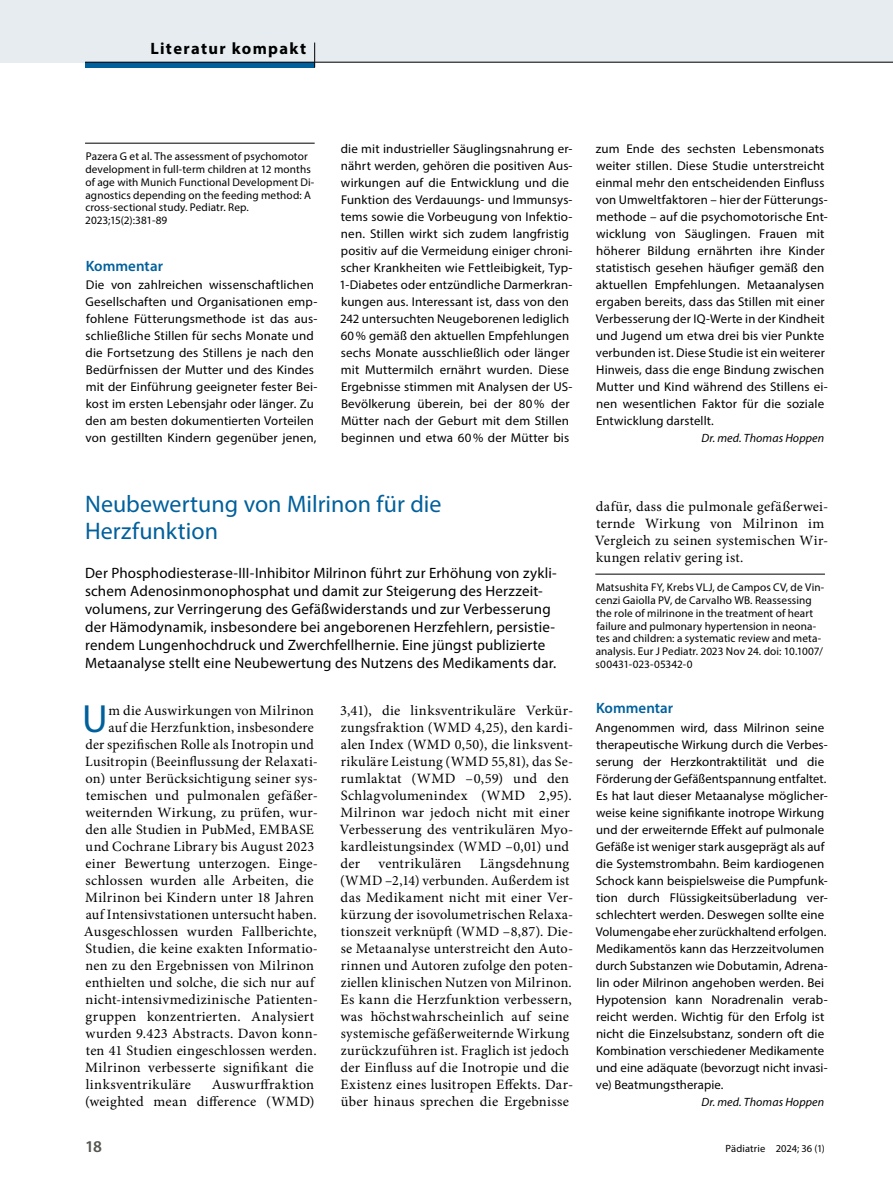
<style>
.page{position:relative;width:893px;height:1187px;background:#fff}
.page>*{position:absolute;margin:0;border:0;box-sizing:border-box;transform-origin:0 0}
.Para_Initial_2{font:39.45px "Myriad Pro";color:#00609c}
.Title_2{font:24px/27px "Myriad Pro";color:#00609c}
.t1{font:700 16.5px "Myriad Pro";letter-spacing:.08em;color:#000}
.t2{font:600 16.5px "Myriad Pro";color:#56554f}
.Trailer_2{font:15px/18px "Myriad Pro";letter-spacing:.01em;color:#000}
.SectionHeading_1_x{font:600 15px "Myriad Pro";color:#00609c}
.Para_Initial_2-2{font:14.25px/17px "Minion Pro";letter-spacing:.02em;color:#000}
.Para_Meldung{font:12.75px/17px "Myriad Pro";letter-spacing:.01em;color:#000}
.Para_Meldung-2{font:italic 12px "Myriad Pro";letter-spacing:.01em;color:#000}
.Source_x{font:11.25px/12.8px "Myriad Pro";letter-spacing:.01em;color:#000}
.t3{font:10.5px "Myriad Pro";letter-spacing:.01em;color:#000}
</style>
<div class="page">
<div style="left:0;top:0;width:892px;height:62px;background:#e6ecf0"></div>
<hr style="left:85px;top:143px;width:230px;height:1px;background:#000">
<hr style="left:595px;top:574px;width:230px;height:1px;background:#000">
<div style="left:85px;top:62px;width:230px;height:5px;background:#00609c"></div>
<hr style="left:85px;top:62px;width:230px;height:1px;background:#000">
<hr style="left:315px;top:62px;width:578px;height:1px;background:#000">
<svg style="left:314px;top:43px;width:1px;height:24px"></svg>
<p class="t1" style="left:150px;top:37px;width:157px">Literatur kompakt</p>
<p class="Source_x" style="left:85px;top:150px;width:231px">Pazera G et al. The assessment of psychomotor development in full-term children at 12 months of age with Munich Functional Development Di&shy;agnostics depending on the feeding method: A cross-sectional study. Pediatr. Rep.<br>2023;15(2):381-89</p>
<p class="SectionHeading_1_x" style="left:86px;top:256px;width:79px">Kommentar</p>
<p class="Para_Meldung" style="left:86px;top:276px;width:233px">Die von zahlreichen wissenschaftlichen Gesellschaften und Organisationen emp&shy;fohlene Fütterungsmethode ist das aus&shy;schließliche Stillen für sechs Monate und die Fortsetzung des Stillens je nach den Bedürfnissen der Mutter und des Kindes mit der Einführung geeigneter fester Bei&shy;kost im ersten Lebensjahr oder länger. Zu den am besten dokumentierten Vorteilen von gestillten Kindern gegenüber jenen,</p>
<p class="Para_Meldung" style="left:339px;top:140px;width:235px">die mit industrieller Säuglingsnahrung er&shy;nährt werden, gehören die positiven Aus&shy;wirkungen auf die Entwicklung und die Funktion des Verdauungs- und Immunsys&shy;tems sowie die Vorbeugung von Infektio&shy;nen. Stillen wirkt sich zudem langfristig positiv auf die Vermeidung einiger chroni&shy;scher Krankheiten wie Fettleibigkeit, Typ-1-Diabetes oder entzündliche Darmerkran&shy;kungen aus. Interessant ist, dass von den 242 untersuchten Neugeborenen lediglich 60% gemäß den aktuellen Empfehlungen sechs Monate ausschließlich oder länger mit Muttermilch ernährt wurden. Diese Ergebnisse stimmen mit Analysen der US-Bevölkerung überein, bei der 80% der Mütter nach der Geburt mit dem Stillen beginnen und etwa 60% der Mütter bis</p>
<p class="Para_Meldung" style="left:596px;top:140px;width:233px">zum Ende des sechsten Lebensmonats weiter stillen. Diese Studie unterstreicht einmal mehr den entscheidenden Einfluss von Umweltfaktoren – hier der Fütterungs&shy;methode – auf die psychomotorische Ent&shy;wicklung von Säuglingen. Frauen mit höherer Bildung ernährten ihre Kinder statistisch gesehen häufiger gemäß den aktuellen Empfehlungen. Metaanalysen ergaben bereits, dass das Stillen mit einer Verbesserung der IQ-Werte in der Kindheit und Jugend um etwa drei bis vier Punkte verbunden ist. Diese Studie ist ein weiterer Hinweis, dass die enge Bindung zwischen Mutter und Kind während des Stillens ei&shy;nen wesentlichen Faktor für die soziale Entwicklung darstellt.</p>
<p class="Para_Meldung-2" style="left:701px;top:431px;width:124px">Dr. med. Thomas Hoppen</p>
<p class="Title_2" style="left:85px;top:489px;width:358px">Neubewertung von Milrinon für die<br>Herzfunktion</p>
<p class="Trailer_2" style="left:85px;top:563px;width:473px">Der Phosphodiesterase-III-Inhibitor Milrinon führt zur Erhöhung von zykli&shy;schem Adenosinmonophosphat und damit zur Steigerung des Herzzeit&shy;volumens, zur Verringerung des Gefäßwiderstands und zur Verbesserung der Hämodynamik, insbesondere bei angeborenen Herzfehlern, persistie&shy;rendem Lungenhochdruck und Zwerchfellhernie. Eine jüngst publizierte Metaanalyse stellt eine Neubewertung des Nutzens des Medikaments dar.</p>
<p class="Para_Initial_2" style="left:82px;top:694px;width:27px">U</p>
<p class="Para_Initial_2-2" style="left:109px;top:701px;width:207px">m die Auswirkungen von Milrinon</p>
<p class="Para_Initial_2-2" style="left:340px;top:701px;width:235px">3,41), die linksventrikuläre Verkür&shy;zungsfraktion (WMD 4,25), den kardi&shy;alen Index (WMD 0,50), die linksvent&shy;rikuläre Leistung (WMD 55,81), das Se&shy;rumlaktat (WMD –0,59) und den<br>Schlagvolumenindex (WMD 2,95).<br>Milrinon war jedoch nicht mit einer<br>Verbesserung des ventrikulären Myo&shy;kardleistungsindex (WMD –0,01) und der</p>
<p class="Para_Initial_2-2" style="left:109px;top:718px;width:207px">auf die Herzfunktion, insbesondere</p>
<p class="Para_Initial_2-2" style="left:85px;top:735px;width:230px">der spezifischen Rolle als Inotropin und</p>
<p class="Para_Initial_2-2" style="left:85px;top:752px;width:234px">Lusitropin (Beeinflussung der Relaxati-</p>
<p class="Para_Initial_2-2" style="left:85px;top:769px;width:234px">on) unter Berücksichtigung seiner sys-</p>
<p class="Para_Initial_2-2" style="left:86px;top:786px;width:234px">temischen und pulmonalen gefäßer-</p>
<p class="Para_Initial_2-2" style="left:85px;top:803px;width:234px">weiternden Wirkung, zu prüfen, wur-</p>
<p class="Para_Initial_2-2" style="left:85px;top:820px;width:230px">den alle Studien in PubMed, EMBASE</p>
<p class="Para_Initial_2-2" style="left:86px;top:837px;width:230px">und Cochrane Library bis August 2023</p>
<p class="Para_Initial_2-2" style="left:85px;top:854px;width:234px">einer Bewertung unterzogen. Einge-</p>
<p class="Para_Initial_2-2" style="left:86px;top:871px;width:230px">schlossen wurden alle Arbeiten, die</p>
<p class="Para_Initial_2-2" style="left:85px;top:888px;width:230px">Milrinon bei Kindern unter 18 Jahren</p>
<p class="Para_Initial_2-2" style="left:86px;top:905px;width:232px">auf Intensivstationen untersucht haben.</p>
<p class="Para_Initial_2-2" style="left:84px;top:923px;width:234px">Ausgeschlossen wurden Fallberichte,</p>
<p class="Para_Initial_2-2" style="left:86px;top:940px;width:234px">Studien, die keine exakten Informatio-</p>
<p class="Para_Initial_2-2" style="left:86px;top:957px;width:230px">nen zu den Ergebnissen von Milrinon</p>
<p class="Para_Initial_2-2" style="left:85px;top:974px;width:230px">enthielten und solche, die sich nur auf</p>
<p class="Para_Initial_2-2" style="left:86px;top:991px;width:234px">nicht-intensivmedizinische Patienten-</p>
<p class="Para_Initial_2-2" style="left:86px;top:1008px;width:230px">gruppen konzentrierten. Analysiert</p>
<p class="Para_Initial_2-2" style="left:85px;top:1025px;width:234px">wurden 9.423 Abstracts. Davon konn-</p>
<p class="Para_Initial_2-2" style="left:86px;top:1042px;width:232px">ten 41 Studien eingeschlossen werden.</p>
<p class="Para_Initial_2-2" style="left:85px;top:1059px;width:230px">Milrinon verbesserte signifikant die</p>
<p class="Para_Initial_2-2" style="left:86px;top:1076px;width:107px">linksventrikuläre</p>
<p class="Para_Initial_2-2" style="left:340px;top:854px;width:235px;text-indent:140px">Längsdehnung (WMD –2,14) verbunden. Außerdem ist das Medikament nicht mit einer Ver&shy;kürzung der isovolumetrischen Relaxa&shy;tionszeit verknüpft (WMD –8,87). Die&shy;se Metaanalyse unterstreicht den Auto&shy;rinnen und Autoren zufolge den poten&shy;ziellen klinischen Nutzen von Milrinon.<br>Es kann die Herzfunktion verbessern, was höchstwahrscheinlich auf seine systemische gefäßerweiternde Wirkung zurückzuführen ist. Fraglich ist jedoch der Einfluss auf die Inotropie und die Existenz eines lusitropen Effekts. Dar&shy;über hinaus sprechen die Ergebnisse</p>
<p class="Para_Initial_2-2" style="left:379px;top:854px;width:84px">ventrikulären</p>
<p class="Para_Initial_2-2" style="left:85px;top:1076px;width:231px;text-align:right">Auswurffraktion<br>(weighted mean difference (WMD)</p>
<p class="Para_Initial_2-2" style="left:595px;top:497px;width:235px">dafür, dass die pulmonale gefäßerwei&shy;ternde Wirkung von Milrinon im Vergleich zu seinen systemischen Wir&shy;kungen relativ gering ist.</p>
<p class="Source_x" style="left:596px;top:581px;width:230px">Matsushita FY, Krebs VLJ, de Campos CV, de Vin&shy;cenzi Gaiolla PV, de Carvalho WB. Reassessing the role of milrinone in the treatment of heart failure and pulmonary hypertension in neona&shy;tes and children: a systematic review and meta&shy;analysis. Eur J Pediatr. 2023 Nov 24. doi: 10.1007/ s00431-023-05342-0</p>
<p class="SectionHeading_1_x" style="left:596px;top:698px;width:79px">Kommentar</p>
<p class="Para_Meldung" style="left:595px;top:718px;width:234px">Angenommen wird, dass Milrinon seine therapeutische Wirkung durch die Verbes&shy;serung der Herzkontraktilität und die Förderung der Gefäßentspannung entfaltet.<br>Es hat laut dieser Metaanalyse möglicher&shy;weise keine signifikante inotrope Wirkung und der erweiternde Effekt auf pulmonale Gefäße ist weniger stark ausgeprägt als auf die Systemstrombahn. Beim kardiogenen Schock kann beispielsweise die Pumpfunk&shy;tion durch Flüssigkeitsüberladung ver&shy;schlechtert werden. Deswegen sollte eine Volumengabe eher zurückhaltend erfolgen.<br>Medikamentös kann das Herzzeitvolumen durch Substanzen wie Dobutamin, Adrena&shy;lin oder Milrinon angehoben werden. Bei Hypotension kann Noradrenalin verab&shy;reicht werden. Wichtig für den Erfolg ist nicht die Einzelsubstanz, sondern oft die Kombination verschiedener Medikamente und eine adäquate (bevorzugt nicht invasi&shy;ve) Beatmungstherapie.</p>
<p class="Para_Meldung-2" style="left:701px;top:1094px;width:124px">Dr. med. Thomas Hoppen</p>
<p class="t2" style="left:85px;top:1135px;width:18px">18</p>
<p class="t3" style="left:726px;top:1141px;width:101px">Pädiatrie 2024; 36 (1)</p>
</div>
